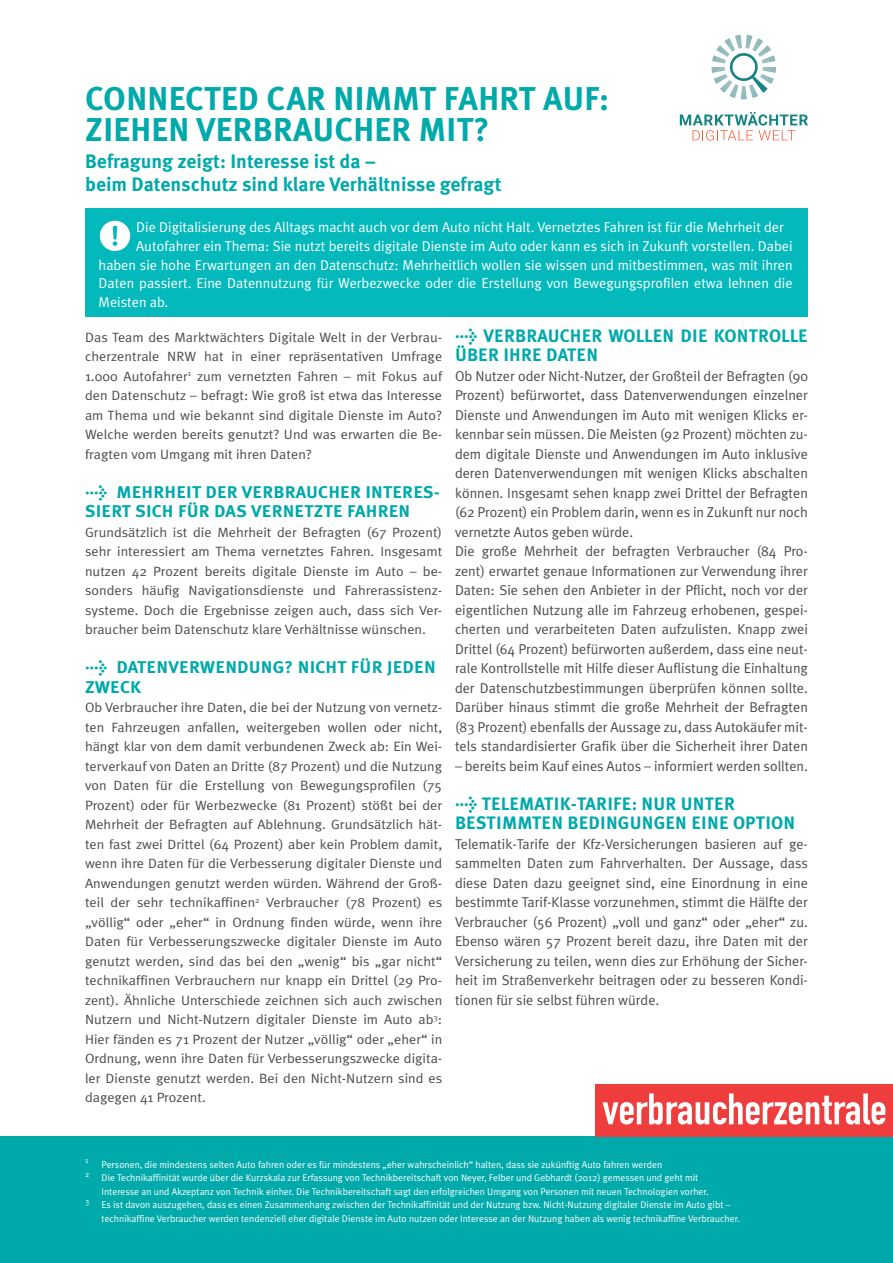
<style>
.page{position:relative;width:893px;height:1263px;background:#fff}
.page>*{position:absolute;margin:0;border:0;box-sizing:border-box;transform-origin:0 0}
.t1{font:700 33px/31.5px "Meta OT";letter-spacing:.01em;color:#00a9aa}
.t2{font:700 19.5px/22.5px "Meta OT";color:#00a9aa}
.t3{font:700 18px/19.5px "Meta Plus";letter-spacing:.01em;color:#00a9aa}
.t4{font:700 16.95px/19.5px "Meta Plus";letter-spacing:.01em;color:#00a9aa;scale:1.06 1}
.t5{font:14.25px/19.5px "Meta Plus Normal";color:#4b4c4d}
.t6{font:14.25px "Meta Plus Normal";color:#fff}
.t7{font:13.5px/19.5px "Meta Plus Normal";color:#4b4c4d;text-align:justify;scale:1.06 1}
.t8{font:9.75px/13.5px "Meta Plus Normal";color:#fff}
.t9{font:7.8px "Meta Plus Normal";color:#fff}
</style>
<div class="page">
<div style="left:0;top:1137px;width:893px;height:126px;background:#00a9aa"></div>
<div style="left:596px;top:1084px;width:297px;height:53px;background:#ee3d3c"></div>
<svg style="left:603px;top:1093px;width:282px;height:31px"></svg>
<svg style="left:680px;top:112px;width:128px;height:29px"></svg>
<img style="left:711px;top:35px;width:65px;height:64px">
<svg style="left:729px;top:53px;width:39px;height:40px"></svg>
<div style="left:85px;top:208px;width:723px;height:109px;background:#03b9bb"></div>
<svg style="left:100px;top:221px;width:30px;height:30px"></svg>
<h1 class="t1" style="left:85px;top:83px;width:526px">CONNECTED CAR NIMMT FAHRT AUF:<br>ZIEHEN VERBRAUCHER MIT?</h1>
<h2 class="t2" style="left:85px;top:151px;width:418px">Befragung zeigt: Interesse ist da –<br>beim Datenschutz sind klare Verhältnisse gefragt</h2>
<p class="t6" style="left:136px;top:219px;width:649px">Die Digitalisierung des Alltags macht auch vor dem Auto nicht Halt. Vernetztes Fahren ist für die Mehrheit der</p>
<p class="t6" style="left:136px;top:238px;width:658px">Autofahrer ein Thema: Sie nutzt bereits digitale Dienste im Auto oder kann es sich in Zukunft vorstellen. Dabei</p>
<p class="t6" style="left:99px;top:256px;width:695px">haben sie hohe Erwartungen an den Datenschutz: Mehrheitlich wollen sie wissen und mitbestimmen, was mit ihren</p>
<p class="t6" style="left:99px;top:275px;width:695px">Daten passiert. Eine Datennutzung für Werbezwecke oder die Erstellung von Bewegungsprofilen etwa lehnen die</p>
<p class="t6" style="left:99px;top:294px;width:71px">Meisten ab.</p>
<p class="t7" style="left:85px;top:327px;width:338px">Das Team des Marktwächters Digitale Welt in der Verbrau&shy;cherzentrale NRW hat in einer repräsentativen Umfrage 1.000 Autofahrer<sup>1</sup> zum vernetzten Fahren – mit Fokus auf den Datenschutz – befragt: Wie groß ist etwa das Interesse am Thema und wie bekannt sind digitale Dienste im Auto?<br>Welche werden bereits genutzt? Und was erwarten die Be&shy;fragten vom Umgang mit ihren Daten?</p>
<p class="t4" style="left:85px;top:482px;width:336px">&gt; MEHRHEIT DER VERBRAUCHER INTERES-<br>SIERT SICH FÜR DAS VERNETZTE FAHREN</p>
<p class="t7" style="left:85px;top:522px;width:338px">Grundsätzlich ist die Mehrheit der Befragten (67 Prozent) sehr interessiert am Thema vernetztes Fahren. Insgesamt nutzen 42 Prozent bereits digitale Dienste im Auto – be&shy;sonders häufig Navigationsdienste und Fahrerassistenz&shy;systeme. Doch die Ergebnisse zeigen auch, dass sich Ver&shy;braucher beim Datenschutz klare Verhältnisse wünschen.</p>
<p class="t4" style="left:85px;top:658px;width:332px">&gt; DATENVERWENDUNG? NICHT FÜR JEDEN<br>ZWECK</p>
<p class="t7" style="left:85px;top:698px;width:338px">Ob Verbraucher ihre Daten, die bei der Nutzung von vernetz&shy;ten Fahrzeugen anfallen, weitergeben wollen oder nicht, hängt klar von dem damit verbundenen Zweck ab: Ein Wei&shy;terverkauf von Daten an Dritte (87 Prozent) und die Nutzung von Daten für die Erstellung von Bewegungsprofilen (75<br>Prozent) oder für Werbezwecke (81 Prozent) stößt bei der Mehrheit der Befragten auf Ablehnung. Grundsätzlich hät&shy;ten fast zwei Drittel (64 Prozent) aber kein Problem damit, wenn ihre Daten für die Verbesserung digitaler Dienste und Anwendungen genutzt werden würden. Während der Groß&shy;teil der sehr technikaffinen<sup>2</sup> Verbraucher (78 Prozent) es „völlig“ oder „eher“ in Ordnung finden würde, wenn ihre Daten für Verbesserungszwecke digitaler Dienste im Auto genutzt werden, sind das bei den „wenig“ bis „gar nicht“ technikaffinen Verbrauchern nur knapp ein Drittel (29 Pro&shy;zent). Ähnliche Unterschiede zeichnen sich auch zwischen Nutzern und Nicht-Nutzern digitaler Dienste im Auto ab<sup>3</sup>:<br>Hier fänden es 71 Prozent der Nutzer „völlig“ oder „eher“ in Ordnung, wenn ihre Daten für Verbesserungszwecke digita&shy;ler Dienste genutzt werden. Bei den Nicht-Nutzern sind es dagegen 41 Prozent.</p>
<h3 class="t3" style="left:455px;top:326px;width:354px">&gt; VERBRAUCHER WOLLEN DIE KONTROLLE<br>ÜBER IHRE DATEN</h3>
<p class="t5" style="left:455px;top:366px;width:354px">Ob Nutzer oder Nicht-Nutzer, der Großteil der Befragten (90<br>Prozent) befürwortet, dass Datenverwendungen einzelner Dienste und Anwendungen im Auto mit wenigen Klicks er&shy;kennbar sein müssen. Die Meisten (92 Prozent) möchten zu&shy;dem digitale Dienste und Anwendungen im Auto inklusive deren Datenverwendungen mit wenigen Klicks abschalten können. Insgesamt sehen knapp zwei Drittel der Befragten (62 Prozent) ein Problem darin, wenn es in Zukunft nur noch vernetzte Autos geben würde.<br>Die große Mehrheit der befragten Verbraucher (84 Pro&shy;zent) erwartet genaue Informationen zur Verwendung ihrer Daten: Sie sehen den Anbieter in der Pflicht, noch vor der eigentlichen Nutzung alle im Fahrzeug erhobenen, gespei&shy;cherten und verarbeiteten Daten aufzulisten. Knapp zwei Drittel (64 Prozent) befürworten außerdem, dass eine neut&shy;rale Kontrollstelle mit Hilfe dieser Auflistung die Einhaltung der Datenschutzbestimmungen überprüfen können sollte.<br>Darüber hinaus stimmt die große Mehrheit der Befragten (83 Prozent) ebenfalls der Aussage zu, dass Autokäufer mit&shy;tels standardisierter Grafik über die Sicherheit ihrer Daten</p>
<p class="t5" style="left:455px;top:756px;width:354px">– bereits beim Kauf eines Autos – informiert werden sollten.</p>
<h3 class="t3" style="left:455px;top:794px;width:342px">&gt; TELEMATIK-TARIFE: NUR UNTER<br>BESTIMMTEN BEDINGUNGEN EINE OPTION</h3>
<p class="t5" style="left:455px;top:834px;width:354px;text-align:justify">Telematik-Tarife der Kfz-Versicherungen basieren auf ge&shy;sammelten Daten zum Fahrverhalten. Der Aussage, dass diese Daten dazu geeignet sind, eine Einordnung in eine bestimmte Tarif-Klasse vorzunehmen, stimmt die Hälfte der Verbraucher (56 Prozent) „voll und ganz“ oder „eher“ zu.<br>Ebenso wären 57 Prozent bereit dazu, ihre Daten mit der Versicherung zu teilen, wenn dies zur Erhöhung der Sicher&shy;heit im Straßenverkehr beitragen oder zu besseren Kondi&shy;tionen für sie selbst führen würde.</p>
<p class="t9" style="left:85px;top:1156px;width:5px">1</p>
<p class="t8" style="left:102px;top:1157px;width:562px">Personen, die mindestens selten Auto fahren oder es für mindestens „eher wahrscheinlich“ halten, dass sie zukünftig Auto fahren werden</p>
<p class="t9" style="left:85px;top:1169px;width:6px">2</p>
<p class="t8" style="left:102px;top:1171px;width:609px">Die Technikaffinität wurde über die Kurzskala zur Erfassung von Technikbereitschaft von Neyer, Felber und Gebhardt (2012) gemessen und geht mit<br>Interesse an und Akzeptanz von Technik einher. Die Technikbereitschaft sagt den erfolgreichen Umgang von Personen mit neuen Technologien vorher.</p>
<p class="t9" style="left:85px;top:1196px;width:6px">3</p>
<p class="t8" style="left:102px;top:1198px;width:640px">Es ist davon auszugehen, dass es einen Zusammenhang zwischen der Technikaffinität und der Nutzung bzw. Nicht-Nutzung digitaler Dienste im Auto gibt – technikaffine Verbraucher werden tendenziell eher digitale Dienste im Auto nutzen oder Interesse an der Nutzung haben als wenig technikaffine Verbraucher.</p>
</div>
